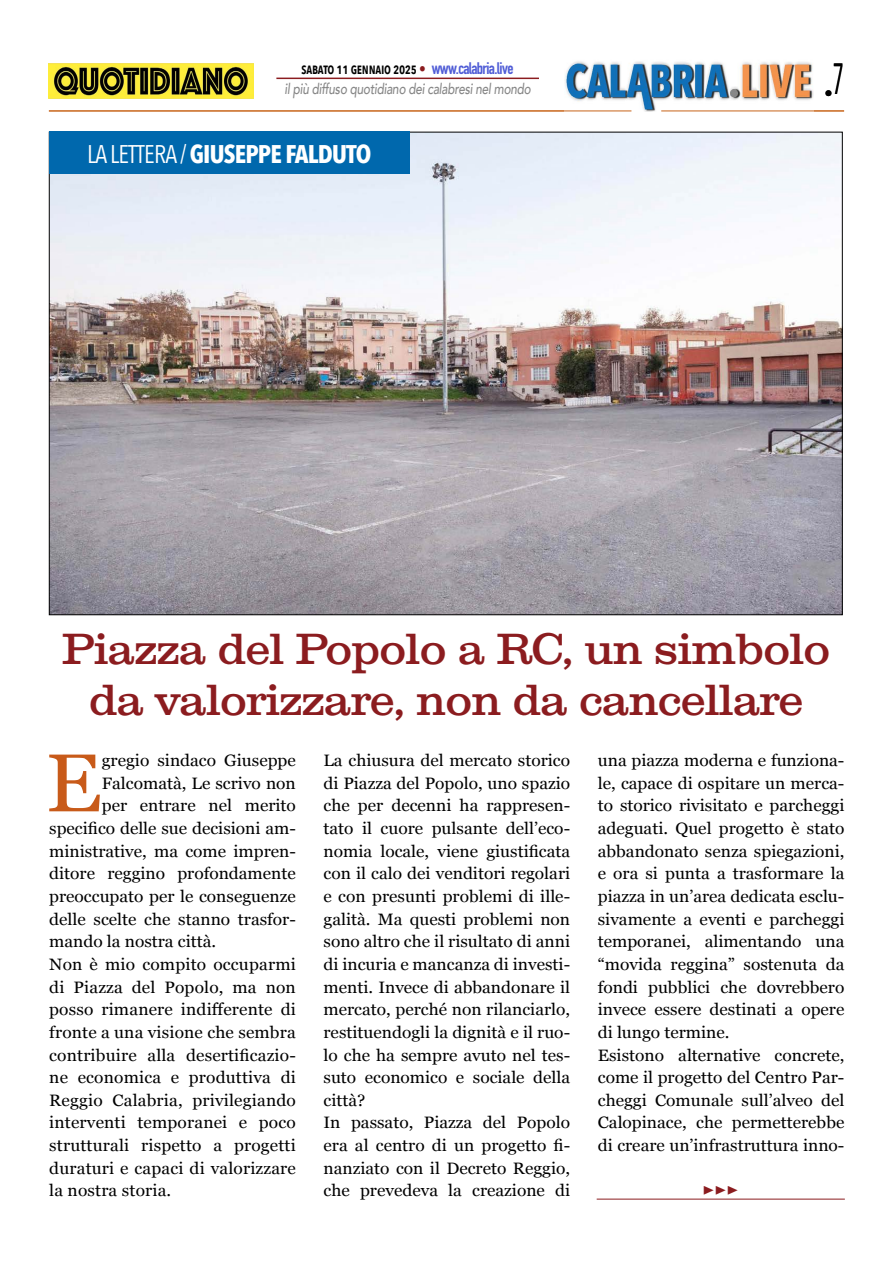
<style>
.page{position:relative;width:893px;height:1263px;background:#fff}
.page>*{position:absolute;margin:0;border:0;box-sizing:border-box;transform-origin:0 0}
.t1{font:81.9px "Georgia";color:#c85a19;scale:1.05 1}
.t2{font:42px/51px "Clarxndon";color:#8b1c1f;text-align:center}
.t3{font:700 25.5px "Avenir Next Condensed";letter-spacing:-.03em;color:#fff}
.t4{font:16.5px/22.6px "Georgia";color:#000;scale:1.05 1}
.t5{font:16.5px "Avenir Next Condensed";color:#000}
.t6{font:italic 500 15px "Avenir";letter-spacing:-.02em;color:#878787;scale:.79 1}
.t7{font:600 15px "Avenir Next Condensed";letter-spacing:-.02em;color:#000;scale:.9 1}
.t8{font:10.5px "Wingdings 3";color:#8b1c1f;scale:1.28 1}
.s1{font-family:"Avenir";font-weight:500;color:#8b1c1f}
.s2{font-family:"DIN Condensed";font-weight:700;font-size:16.5px;color:#4f5cd6}
.s3{font-weight:400}
</style>
<div class="page">
<img style="left:565px;top:61px;width:249px;height:51px">
<img style="left:49px;top:64px;width:205px;height:34px">
<hr style="left:276px;top:78px;width:263px;height:1px;background:#8b1c1f">
<hr style="left:49px;top:111px;width:582px;height:1px;background:#c86419">
<hr style="left:661px;top:111px;width:183px;height:1px;background:#c86419">
<img style="left:51px;top:134px;width:790px;height:479px">
<div style="left:49px;top:132px;width:361px;height:42px;background:#0068ad"></div>
<hr style="left:597px;top:1199px;width:248px;height:1px;background:#8b1c1f">
<p class="t7" style="left:302px;top:56px;width:237px">sabato 11 gennaio 2025 <span class="s1">•</span> <span class="s2">www.calabria.live</span></p>
<p class="t6" style="left:285px;top:80px;width:313px">il più diffuso quotidiano dei calabresi nel mondo</p>
<h3 class="t3" style="left:87px;top:138px;width:286px"><span class="s3">LA LETTERA /</span> GIUSEPPE FALDUTO</h3>
<p class="t5" style="left:824px;top:79px;width:21px">•<sup>7</sup></p>
<h2 class="t2" style="left:63px;top:624px;width:769px">Piazza del Popolo a RC, un simbolo da valorizzare, non da cancellare</h2>
<h1 class="t1" style="left:46px;top:723px;width:55px">E</h1>
<p class="t4" style="left:102px;top:748px;width:186px">gregio sindaco Giuseppe</p>
<p class="t4" style="left:102px;top:771px;width:186px">Falcomatà, Le scrivo non</p>
<p class="t4" style="left:102px;top:794px;width:186px">per entrare nel merito</p>
<p class="t4" style="left:49px;top:816px;width:236px">specifico delle sue decisioni am-</p>
<p class="t4" style="left:49px;top:839px;width:236px">ministrative, ma come impren-</p>
<p class="t4" style="left:49px;top:861px;width:236px">ditore reggino profondamente</p>
<p class="t4" style="left:49px;top:884px;width:236px">preoccupato per le conseguenze</p>
<p class="t4" style="left:49px;top:907px;width:236px">delle scelte che stanno trasfor-</p>
<p class="t4" style="left:49px;top:929px;width:160px">mando la nostra città.</p>
<p class="t4" style="left:49px;top:952px;width:236px">Non è mio compito occuparmi</p>
<p class="t4" style="left:49px;top:975px;width:236px">di Piazza del Popolo, ma non</p>
<p class="t4" style="left:49px;top:997px;width:236px">posso rimanere indifferente di</p>
<p class="t4" style="left:49px;top:1020px;width:236px">fronte a una visione che sembra</p>
<p class="t4" style="left:49px;top:1043px;width:236px">contribuire alla desertificazio-</p>
<p class="t4" style="left:49px;top:1065px;width:236px">ne economica e produttiva di</p>
<p class="t4" style="left:49px;top:1088px;width:236px">Reggio Calabria, privilegiando</p>
<p class="t4" style="left:49px;top:1111px;width:236px">interventi temporanei e poco</p>
<p class="t4" style="left:49px;top:1133px;width:236px">strutturali rispetto a progetti</p>
<p class="t4" style="left:49px;top:1156px;width:236px">duraturi e capaci di valorizzare</p>
<p class="t4" style="left:49px;top:1179px;width:118px">la nostra storia.</p>
<p class="t4" style="left:324px;top:748px;width:236px">La chiusura del mercato storico di Piazza del Popolo, uno spazio che per decenni ha rappresen&shy;tato il cuore pulsante dell’eco&shy;nomia locale, viene giustificata con il calo dei venditori regolari e con presunti problemi di ille&shy;galità. Ma questi problemi non sono altro che il risultato di anni di incuria e mancanza di investi&shy;menti. Invece di abbandonare il mercato, perché non rilanciarlo, restituendogli la dignità e il ruo&shy;lo che ha sempre avuto nel tes&shy;suto economico e sociale della città?<br>In passato, Piazza del Popolo era al centro di un progetto fi&shy;nanziato con il Decreto Reggio, che prevedeva la creazione di</p>
<p class="t4" style="left:598px;top:748px;width:236px">una piazza moderna e funziona&shy;le, capace di ospitare un merca&shy;to storico rivisitato e parcheggi adeguati. Quel progetto è stato abbandonato senza spiegazioni, e ora si punta a trasformare la piazza in un’area dedicata esclu&shy;sivamente a eventi e parcheggi temporanei, alimentando una “movida reggina” sostenuta da fondi pubblici che dovrebbero invece essere destinati a opere di lungo termine.<br>Esistono alternative concrete, come il progetto del Centro Par&shy;cheggi Comunale sull’alveo del<br>Calopinace, che permetterebbe di creare un’infrastruttura inno-</p>
<p class="t8" style="left:703px;top:1184px;width:29px">◆◆◆</p>
</div>
